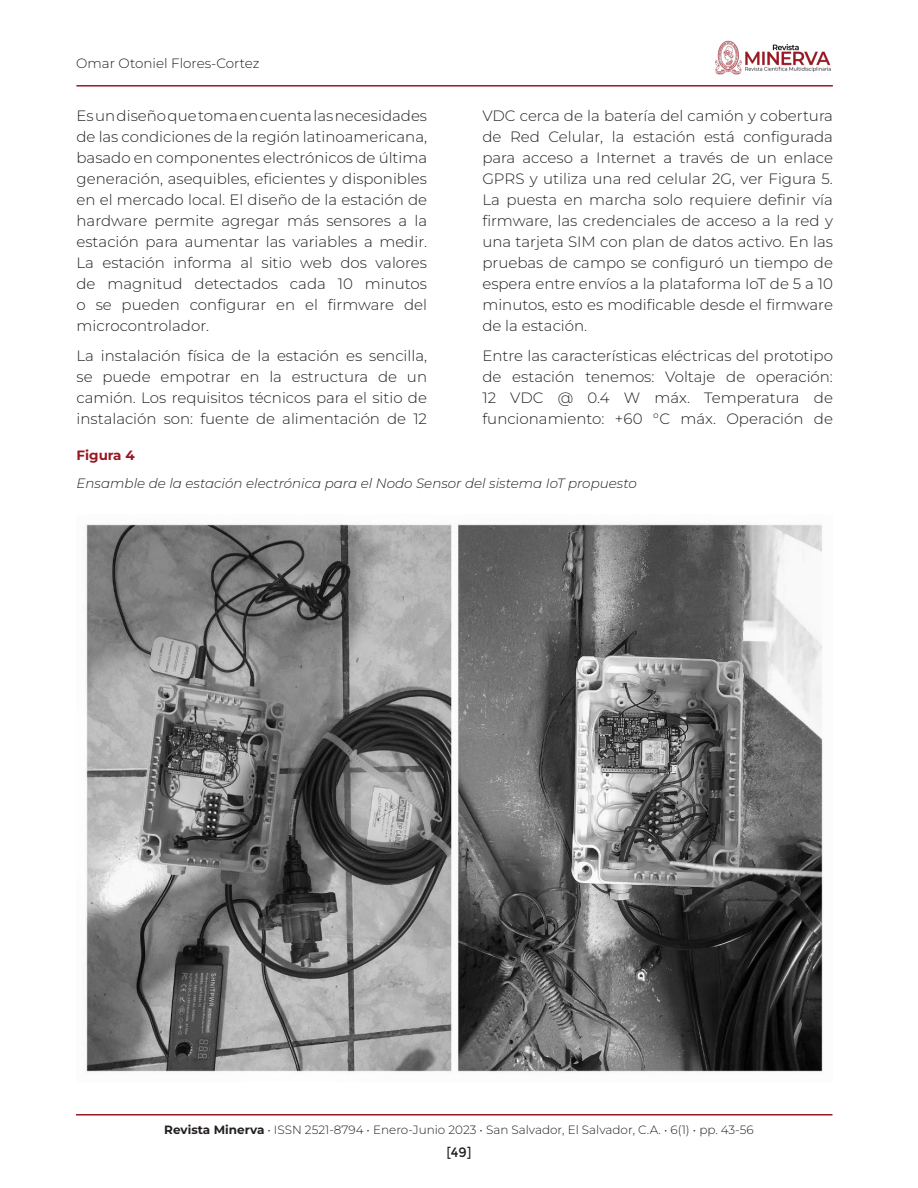
<style>
.page{position:relative;width:918px;height:1188px;background:#fff}
.page>*{position:absolute;margin:0;border:0;box-sizing:border-box;transform-origin:0 0}
.t1{font:300 15px/21px "Montserrat";color:#231f20;text-align:justify}
.No_Spacing{font:italic 300 13.5px "Montserrat";color:#231f20}
.t2{font:300 13.5px "Montserrat";color:#231f20}
.No_Spacing-2{font:700 13.5px "Montserrat";color:#9b1721}
.t3{font:13.5px "Montserrat";color:#231f20}
.t4{font:300 12px "Montserrat";color:#231f20}
.s1{font-weight:700}
</style>
<div class="page">
<hr style="left:76px;top:85px;width:757px;height:2px;background:#9b1721">
<hr style="left:76px;top:1114px;width:757px;height:2px;background:#9b1721">
<img style="left:715px;top:40px;width:116px;height:35px">
<img style="left:86px;top:524px;width:737px;height:549px">
<p class="t2" style="left:76px;top:55px;width:185px">Omar Otoniel Flores-Cortez</p>
<p class="t1" style="left:77px;top:105px;width:352px">Es un diseño que toma en cuenta las necesidades de las condiciones de la región latinoamericana, basado en componentes electrónicos de última generación, asequibles, eficientes y disponibles en el mercado local. El diseño de la estación de hardware permite agregar más sensores a la estación para aumentar las variables a medir.<br>La estación informa al sitio web dos valores de magnitud detectados cada 10 minutos o se pueden configurar en el firmware del microcontrolador.</p>
<p class="t1" style="left:77px;top:345px;width:352px">La instalación física de la estación es sencilla, se puede empotrar en la estructura de un camión. Los requisitos técnicos para el sitio de instalación son: fuente de alimentación de 12</p>
<p class="t1" style="left:482px;top:105px;width:352px">VDC cerca de la batería del camión y cobertura de Red Celular, la estación está configurada para acceso a Internet a través de un enlace GPRS y utiliza una red celular 2G, ver Figura 5.<br>La puesta en marcha solo requiere definir vía firmware, las credenciales de acceso a la red y una tarjeta SIM con plan de datos activo. En las pruebas de campo se configuró un tiempo de espera entre envíos a la plataforma IoT de 5 a 10 minutos, esto es modificable desde el firmware de la estación.</p>
<p class="t1" style="left:482px;top:345px;width:352px">Entre las características eléctricas del prototipo de estación tenemos: Voltaje de operación:<br>12 VDC @ 0.4 W máx. Temperatura de funcionamiento: +60 °C máx. Operación de</p>
<p class="No_Spacing-2" style="left:77px;top:446px;width:60px">Figura 4</p>
<p class="No_Spacing" style="left:77px;top:475px;width:562px">Ensamble de la estación electrónica para el Nodo Sensor del sistema IoT propuesto</p>
<p class="t4" style="left:164px;top:1122px;width:591px"><span class="s1">Revista Minerva</span> • ISSN 2521-8794 • Enero-Junio 2023 • San Salvador, El Salvador, C.A. • 6(1) • pp. 43-56</p>
<p class="t3" style="left:446px;top:1144px;width:27px">[49]</p>
</div>
